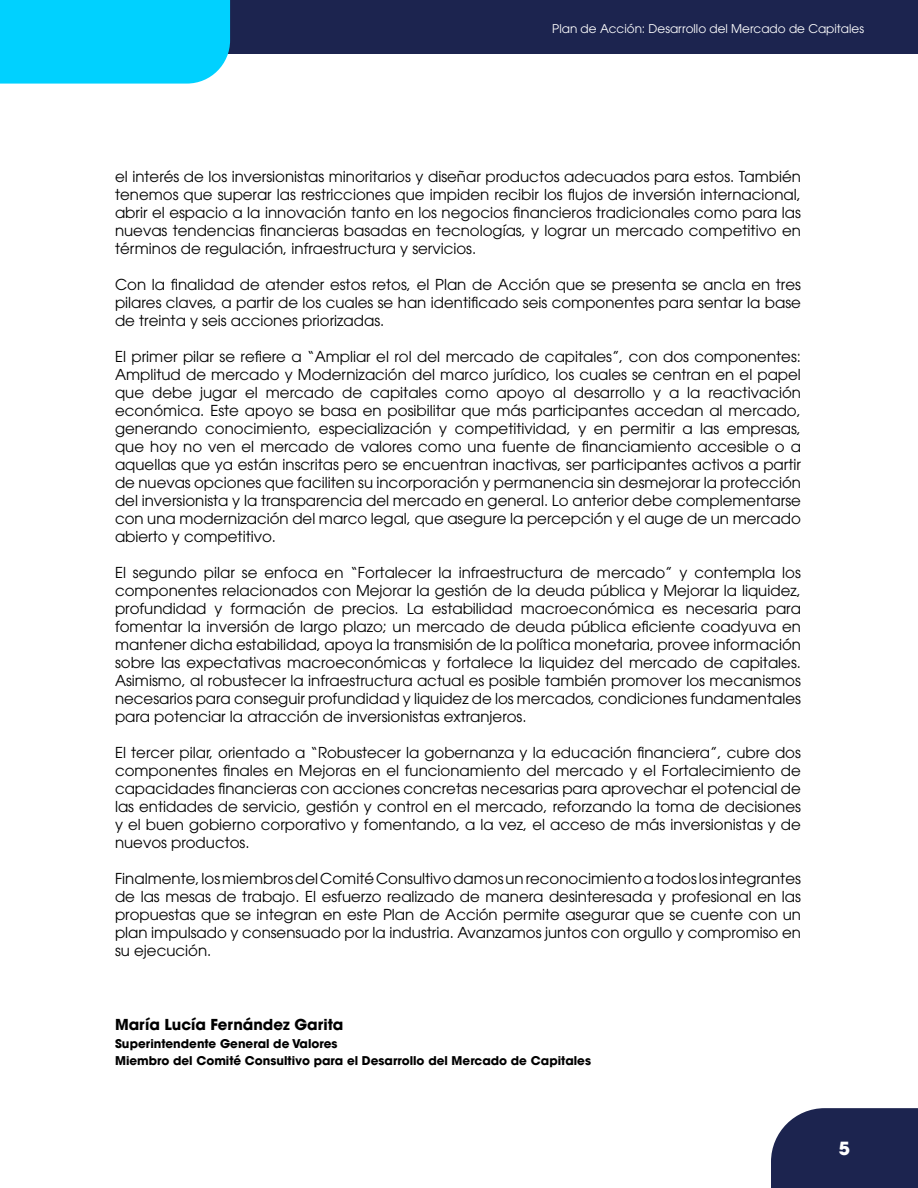
<style>
.page{position:relative;width:918px;height:1188px;background:#fff}
.page>*{position:absolute;margin:0;border:0;box-sizing:border-box;transform-origin:0 0}
.t1{font:700 18px "ITC Avant Garde Std";color:#fff}
.t2{font:15px/18px "ITC Avant Garde Std";color:#000;text-align:justify}
.t3{font:700 15px "ITC Avant Garde Std";color:#000}
.t4{font:700 12px/17.4px "ITC Avant Garde Std";color:#000}
.t5{font:12px "ITC Avant Garde Std";color:#fff}
</style>
<div class="page">
<div style="left:771px;top:1108px;width:147px;height:80px;background:#1c244f"></div>
<div style="left:102px;top:0;width:816px;height:54px;background:#1c244f"></div>
<div style="left:0;top:0;width:230px;height:84px;background:#00d1ff"></div>
<p class="t5" style="left:552px;top:21px;width:313px">Plan de Acción: Desarrollo del Mercado de Capitales</p>
<p class="t2" style="left:115px;top:168px;width:687px">el interés de los inversionistas minoritarios y diseñar productos adecuados para estos. También tenemos que superar las restricciones que impiden recibir los flujos de inversión internacional, abrir el espacio a la innovación tanto en los negocios financieros tradicionales como para las nuevas tendencias financieras basadas en tecnologías, y lograr un mercado competitivo en términos de regulación, infraestructura y servicios.</p>
<p class="t2" style="left:115px;top:276px;width:687px">Con la finalidad de atender estos retos, el Plan de Acción que se presenta se ancla en tres pilares claves, a partir de los cuales se han identificado seis componentes para sentar la base de treinta y seis acciones priorizadas.</p>
<p class="t2" style="left:115px;top:348px;width:687px">El primer pilar se refiere a “Ampliar el rol del mercado de capitales”, con dos componentes:<br>Amplitud de mercado y Modernización del marco jurídico, los cuales se centran en el papel que debe jugar el mercado de capitales como apoyo al desarrollo y a la reactivación económica. Este apoyo se basa en posibilitar que más participantes accedan al mercado, generando conocimiento, especialización y competitividad, y en permitir a las empresas, que hoy no ven el mercado de valores como una fuente de financiamiento accesible o a aquellas que ya están inscritas pero se encuentran inactivas, ser participantes activos a partir de nuevas opciones que faciliten su incorporación y permanencia sin desmejorar la protección del inversionista y la transparencia del mercado en general. Lo anterior debe complementarse con una modernización del marco legal, que asegure la percepción y el auge de un mercado abierto y competitivo.</p>
<p class="t2" style="left:115px;top:564px;width:687px">El segundo pilar se enfoca en “Fortalecer la infraestructura de mercado” y contempla los componentes relacionados con Mejorar la gestión de la deuda pública y Mejorar la liquidez, profundidad y formación de precios. La estabilidad macroeconómica es necesaria para fomentar la inversión de largo plazo; un mercado de deuda pública eficiente coadyuva en mantener dicha estabilidad, apoya la transmisión de la política monetaria, provee información sobre las expectativas macroeconómicas y fortalece la liquidez del mercado de capitales.<br>Asimismo, al robustecer la infraestructura actual es posible también promover los mecanismos necesarios para conseguir profundidad y liquidez de los mercados, condiciones fundamentales para potenciar la atracción de inversionistas extranjeros.</p>
<p class="t2" style="left:115px;top:744px;width:687px">El tercer pilar, orientado a “Robustecer la gobernanza y la educación financiera”, cubre dos componentes finales en Mejoras en el funcionamiento del mercado y el Fortalecimiento de capacidades financieras con acciones concretas necesarias para aprovechar el potencial de las entidades de servicio, gestión y control en el mercado, reforzando la toma de decisiones y el buen gobierno corporativo y fomentando, a la vez, el acceso de más inversionistas y de nuevos productos.</p>
<p class="t2" style="left:115px;top:870px;width:687px">Finalmente, los miembros del Comité Consultivo damos un reconocimiento a todos los integrantes de las mesas de trabajo. El esfuerzo realizado de manera desinteresada y profesional en las propuestas que se integran en este Plan de Acción permite asegurar que se cuente con un plan impulsado y consensuado por la industria. Avanzamos juntos con orgullo y compromiso en su ejecución.</p>
<p class="t3" style="left:115px;top:1015px;width:230px">María Lucía Fernández Garita</p>
<p class="t4" style="left:115px;top:1034px;width:477px">Superintendente General de Valores<br>Miembro del Comité Consultivo para el Desarrollo del Mercado de Capitales</p>
<p class="t1" style="left:839px;top:1136px;width:13px">5</p>
</div>
